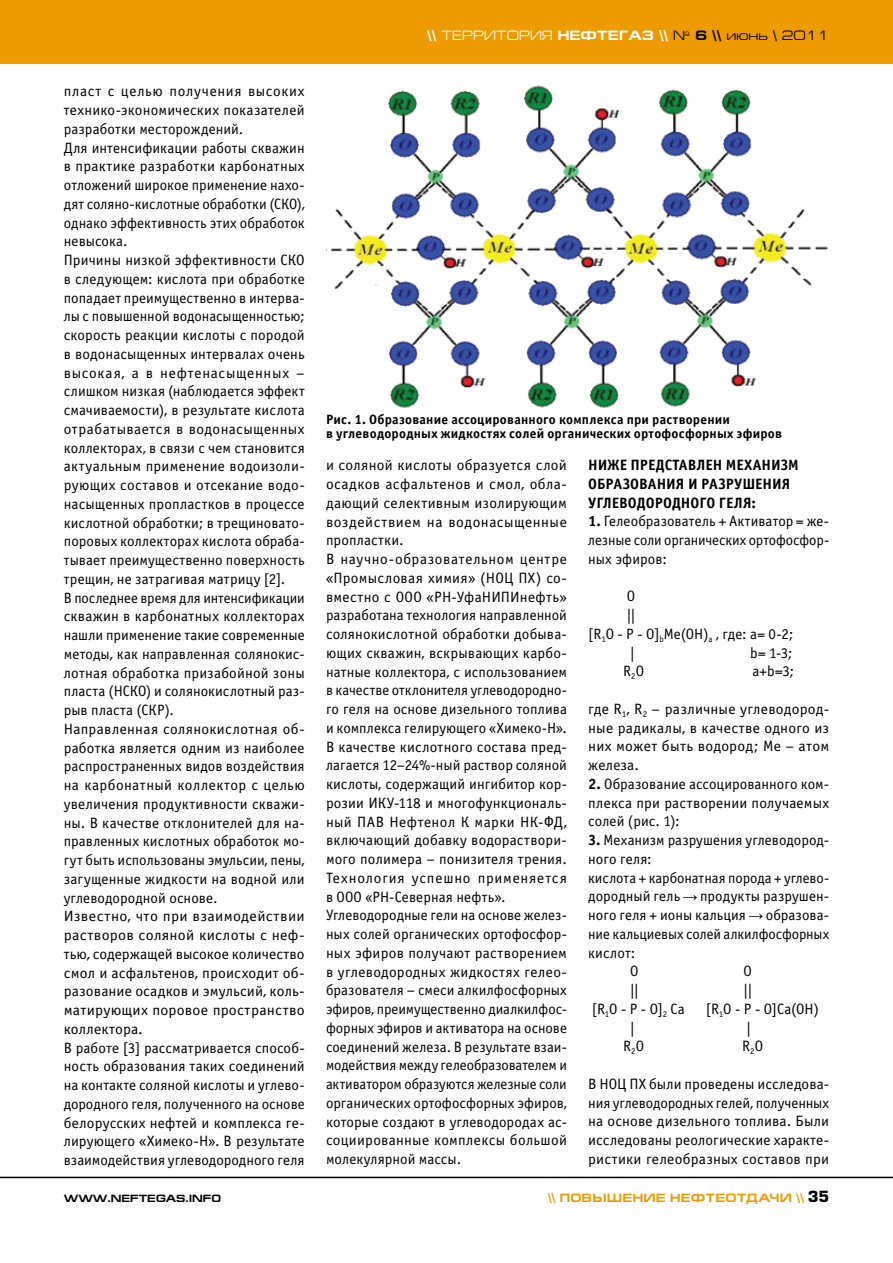
<style>
.page{position:relative;width:893px;height:1263px;background:#fff}
.page>*{position:absolute;margin:0;border:0;box-sizing:border-box;transform-origin:0 0}
.t1{font:15px/18.8px "Officina Sans C";letter-spacing:.01em;color:#000}
.t2{font:15px/18.8px "Officina Sans C";letter-spacing:.01em;color:#000;text-align:justify;scale:1.04 1}
.t3{font:700 15px/18.8px "Officina Sans C";color:#000}
.t4{font:700 13.5px/13.5px "Officina Sans C";letter-spacing:.02em;color:#000}
.t5{font:700 13.5px "Europe Ext";color:#fff}
.t6{font:700 12px "Europe Ext";letter-spacing:.025em;color:#ee9b00}
.t7{font:700 10.5px "Europe Ext";color:#000}
.s1{font-weight:400}
.s2{font-weight:400;color:#000}
.s3{color:#000}
.s4{font-weight:700}
.s5{font-family:"Europe";font-size:15px;color:#000}
</style>
<div class="page">
<div style="left:0;top:0;width:893px;height:64px;background:#ee9b00"></div>
<hr style="left:0;top:1177px;width:893px;height:1px;background:#000">
<svg style="left:683px;top:895px;width:14px;height:5px"></svg>
<svg style="left:749px;top:914px;width:14px;height:5px"></svg>
<img style="left:326px;top:85px;width:502px;height:323px">
<p class="t1" style="left:64px;top:82px;width:242px">пласт с целью получения высоких технико-экономических показателей разработки месторождений.<br>Для интенсификации работы скважин в практике разработки карбонатных отложений широкое применение нахо&shy;дят соляно-кислотные обработки (СКО), однако эффективность этих обработок невысока.<br>Причины низкой эффективности СКО в следующем: кислота при обработке попадает преимущественно в интерва&shy;лы с повышенной водонасыщенностью; скорость реакции кислоты с породой в водонасыщенных интервалах очень высокая, а в нефтенасыщенных – слишком низкая (наблюдается эффект смачиваемости), в результате кислота отрабатывается в водонасыщенных коллекторах, в связи с чем становится актуальным применение водоизоли&shy;рующих составов и отсекание водо&shy;насыщенных пропластков в процессе кислотной обработки; в трещиновато&shy;поровых коллекторах кислота обраба&shy;тывает преимущественно поверхность трещин, не затрагивая матрицу [2].<br>В последнее время для интенсификации скважин в карбонатных коллекторах нашли применение такие современные методы, как направленная солянокис&shy;лотная обработка призабойной зоны пласта (НСКО) и солянокислотный раз&shy;рыв пласта (СКР).<br>Направленная солянокислотная об&shy;работка является одним из наиболее распространенных видов воздействия на карбонатный коллектор с целью увеличения продуктивности скважи&shy;ны. В качестве отклонителей для на&shy;правленных кислотных обработок мо&shy;гут быть использованы эмульсии, пены, загущенные жидкости на водной или углеводородной основе.<br>Известно, что при взаимодействии растворов соляной кислоты с неф&shy;тью, содержащей высокое количество смол и асфальтенов, происходит об&shy;разование осадков и эмульсий, коль&shy;матирующих поровое пространство коллектора.<br>В работе [3] рассматривается способ&shy;ность образования таких соединений на контакте соляной кислоты и углево&shy;дородного геля, полученного на основе белорусских нефтей и комплекса ге&shy;лирующего «Химеко-Н». В результате взаимодействия углеводородного геля</p>
<p class="t5" style="left:427px;top:28px;width:403px">\\ <span class="s1">ТЕРРИТОРИЯ</span> НЕФТЕГАЗ \\ <span class="s2">№</span> <span class="s3">6 \\</span> <span class="s2">июнь \ 2011</span></p>
<p class="t4" style="left:326px;top:413px;width:458px">Рис. 1. Образование ассоцированного комплекса при растворении<br>в углеводородных жидкостях солей органических ортофосфорных эфиров</p>
<p class="t1" style="left:326px;top:456px;width:242px">и соляной кислоты образуется слой осадков асфальтенов и смол, обла&shy;дающий селективным изолирующим воздействием на водонасыщенные пропластки.<br>В научно-образовательном центре «Промысловая химия» (НОЦ ПХ) со&shy;вместно с ООО «РН-УфаНИПИнефть» разработана технология направленной солянокислотной обработки добыва&shy;ющих скважин, вскрывающих карбо&shy;натные коллектора, с использованием в качестве отклонителя углеводородно&shy;го геля на основе дизельного топлива и комплекса гелирующего «Химеко-Н».<br>В качестве кислотного состава пред&shy;лагается 12–24%-ный раствор соляной кислоты, содержащий ингибитор кор&shy;розии ИКУ-118 и многофункциональ&shy;ный ПАВ Нефтенол К марки НК-ФД, включающий добавку водораствори&shy;мого полимера – понизителя трения.<br>Технология успешно применяется в ООО «РН-Северная нефть».<br>Углеводородные гели на основе желез&shy;ных солей органических ортофосфор&shy;ных эфиров получают растворением в углеводородных жидкостях гелео&shy;бразователя – смеси алкилфосфорных эфиров, преимущественно диалкилфос&shy;форных эфиров и активатора на основе соединений железа. В результате взаи&shy;модействия между гелеобразователем и активатором образуются железные соли органических ортофосфорных эфиров, которые создают в углеводородах ас&shy;социированные комплексы большой молекулярной массы.</p>
<p class="t3" style="left:588px;top:456px;width:212px">Ниже представлен механ изм образован ия и разрушен ия углеводородного геля:</p>
<p class="t1" style="left:588px;top:512px;width:242px;text-align:justify"><span class="s4">1.</span> Гелеобразователь + Активатор = же&shy;лезные соли органических ортофосфор&shy;ных эфиров:</p>
<p class="t1" style="left:627px;top:587px;width:10px">O</p>
<p class="t1" style="left:627px;top:606px;width:10px">||</p>
<p class="t1" style="left:588px;top:625px;width:207px">[R<sub>1</sub>O - P - O]<sub>b</sub>Ме(OH)<sub>a</sub> , где: a= 0-2;</p>
<p class="t1" style="left:630px;top:643px;width:6px">|</p>
<p class="t1" style="left:750px;top:643px;width:44px">b= 1-3;</p>
<p class="t1" style="left:623px;top:662px;width:22px">R<sub>2</sub>O</p>
<p class="t1" style="left:752px;top:662px;width:43px">a+b=3;</p>
<p class="t2" style="left:588px;top:700px;width:233px">где R<sub>1</sub>, R<sub>2</sub> – различные углеводород&shy;ные радикалы, в качестве одного из них может быть водород; Ме – атом железа.</p>
<p class="t1" style="left:588px;top:775px;width:242px;text-align:justify"><span class="s4">2.</span> Образование ассоцированного ком&shy;плекса при растворении получаемых солей (рис. 1):</p>
<p class="t1" style="left:588px;top:831px;width:242px"><span class="s4">3.</span> Механизм разрушения углеводород&shy;ного геля:<br>кислота + карбонатная порода + углево&shy;дородный гель</p>
<p class="t1" style="left:588px;top:887px;width:242px;text-indent:112px">продукты разрушен&shy;ного геля + ионы кальция</p>
<p class="t1" style="left:766px;top:906px;width:65px">образова-</p>
<p class="t1" style="left:588px;top:925px;width:242px">ние кальциевых солей алкилфосфорных</p>
<p class="t1" style="left:588px;top:943px;width:49px">кислот:</p>
<p class="t1" style="left:630px;top:962px;width:10px">O</p>
<p class="t1" style="left:743px;top:962px;width:10px">O</p>
<p class="t1" style="left:630px;top:981px;width:10px">||</p>
<p class="t1" style="left:744px;top:981px;width:10px">||</p>
<p class="t1" style="left:592px;top:1000px;width:95px">[R<sub>1</sub>O - P - O]<sub>2</sub> Са</p>
<p class="t1" style="left:706px;top:1000px;width:115px">[R<sub>1</sub>O - P - O]Са(ОН)</p>
<p class="t1" style="left:630px;top:1018px;width:6px">|</p>
<p class="t1" style="left:747px;top:1018px;width:6px">|</p>
<p class="t1" style="left:623px;top:1037px;width:22px">R<sub>2</sub>O</p>
<p class="t1" style="left:742px;top:1037px;width:22px">R<sub>2</sub>O</p>
<p class="t1" style="left:588px;top:1075px;width:242px;text-align:justify">В НОЦ ПХ были проведены исследова&shy;ния углеводородных гелей, полученных на основе дизельного топлива. Были исследованы реологические характе&shy;ристики гелеобразных составов при</p>
<p class="t7" style="left:64px;top:1193px;width:159px">WWW.NEFTEGAS.INFO</p>
<p class="t6" style="left:548px;top:1191px;width:135px">\\ Повышение нефте</p>
<p class="t6" style="left:726px;top:1191px;width:105px">отдачи \\ <span class="s5">35</span></p>
</div>
